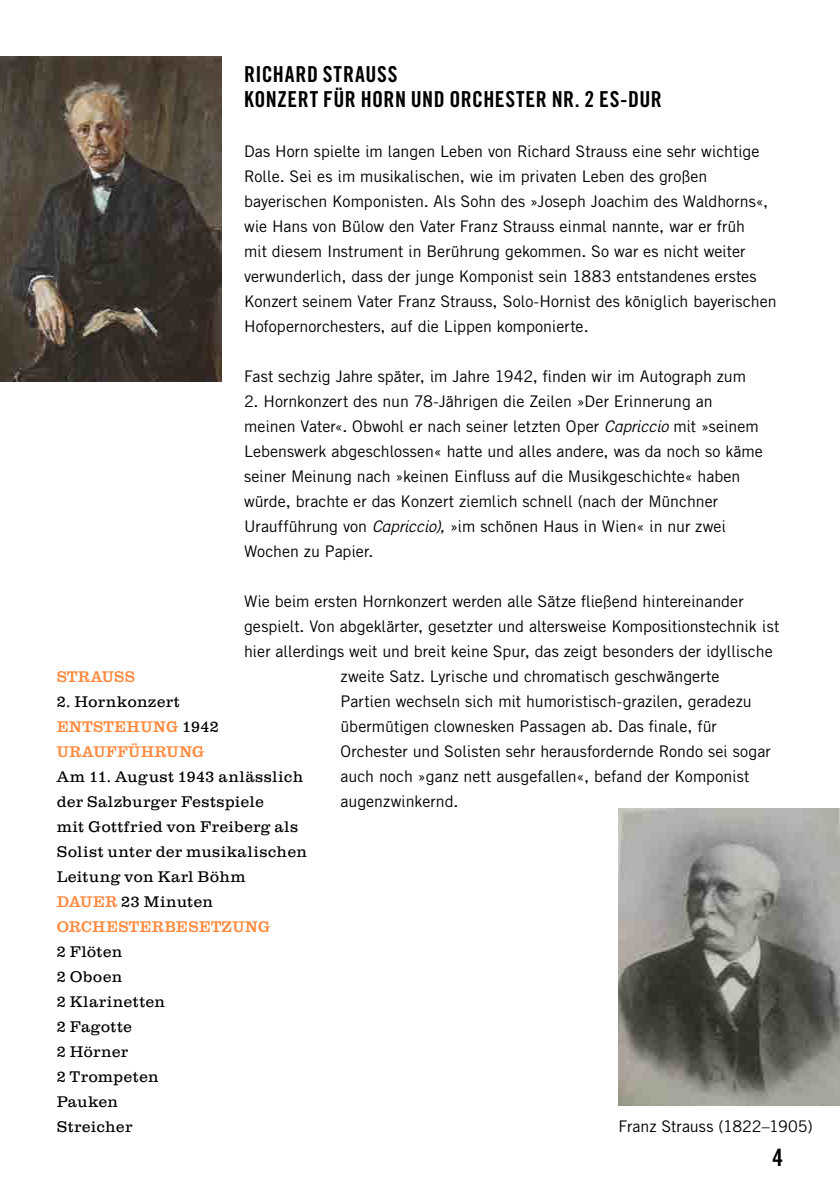
<style>
.page{position:relative;width:840px;height:1191px;background:#fff}
.page>*{position:absolute;margin:0;border:0;box-sizing:border-box;transform-origin:0 0}
.t1{font:700 24px "Tatjana Condensed";color:#000}
.t2{font:700 22px/25px "Tatjana Condensed";letter-spacing:.025em;color:#000}
.t3{font:16px/25px "Tatjana";color:#000}
.t4{font:16px/25px "Clarendon T Ligh";letter-spacing:.025em;color:#000}
.t5{font:500 16px/25px "Clarendon T";letter-spacing:.015em;color:#ff893e}
.s1{font-style:italic}
.s2{font-family:"Clarendon T Ligh";font-weight:400;color:#000}
.s3{font-family:"Clarendon T";font-weight:500;color:#ff893e}
</style>
<div class="page">
<img style="left:0;top:57px;width:221px;height:324px">
<img style="left:618px;top:808px;width:221px;height:297px">
<h2 class="t2" style="left:244px;top:61px;width:419px">RICHARD STRAUSS<br>KONZERT FÜR HORN UND ORCHESTER NR. 2 ES-DUR</h2>
<p class="t3" style="left:244px;top:138px;width:533px">Das Horn spielte im langen Leben von Richard Strauss eine sehr wichtige Rolle. Sei es im musikalischen, wie im privaten Leben des großen bayerischen Komponisten. Als Sohn des »Joseph Joachim des Waldhorns«, wie Hans von Bülow den Vater Franz Strauss einmal nannte, war er früh<br>mit diesem Instrument in Berührung gekommen. So war es nicht weiter verwunderlich, dass der junge Komponist sein 1883 entstandenes erstes Konzert seinem Vater Franz Strauss, Solo-Hornist des königlich bayerischen Hofopernorchesters, auf die Lippen komponierte.</p>
<p class="t3" style="left:244px;top:363px;width:503px">Fast sechzig Jahre später, im Jahre 1942, finden wir im Autograph zum</p>
<p class="t3" style="left:244px;top:388px;width:520px">2. Hornkonzert des nun 78-Jährigen die Zeilen »Der Erinnerung an meinen Vater«. Obwohl er nach seiner letzten Oper <span class="s1">Capriccio</span> mit »seinem Lebenswerk abgeschlossen« hatte und alles andere, was da noch so käme seiner Meinung nach »keinen Einfluss auf die Musikgeschichte« haben würde, brachte er das Konzert ziemlich schnell (nach der Münchner Uraufführung von <span class="s1">Capriccio),</span> »im schönen Haus in Wien« in nur zwei Wochen zu Papier.</p>
<p class="t3" style="left:244px;top:588px;width:501px">Wie beim ersten Hornkonzert werden alle Sätze fließend hintereinander</p>
<p class="t3" style="left:244px;top:613px;width:536px">gespielt. Von abgeklärter, gesetzter und altersweise Kompositionstechnik ist</p>
<p class="t3" style="left:244px;top:638px;width:530px">hier allerdings weit und breit keine Spur, das zeigt besonders der idyllische</p>
<p class="t3" style="left:340px;top:663px;width:380px">zweite Satz. Lyrische und chromatisch geschwängerte</p>
<p class="t3" style="left:340px;top:688px;width:412px">Partien wechseln sich mit humoristisch-grazilen, geradezu</p>
<p class="t3" style="left:340px;top:713px;width:378px">übermütigen clownesken Passagen ab. Das finale, für</p>
<p class="t3" style="left:340px;top:738px;width:431px">Orchester und Solisten sehr herausfordernde Rondo sei sogar</p>
<p class="t3" style="left:340px;top:763px;width:410px">auch noch »ganz nett ausgefallen«, befand der Komponist</p>
<p class="t3" style="left:340px;top:788px;width:119px">augenzwinkernd.</p>
<p class="t5" style="left:57px;top:664px;width:80px">STRAUSS</p>
<p class="t4" style="left:57px;top:688px;width:124px">2. Hornkonzert</p>
<p class="t5" style="left:57px;top:714px;width:163px">ENTSTEHUNG <span class="s2">1942<br></span>URAUFFÜHRUNG</p>
<p class="t4" style="left:57px;top:763px;width:251px">Am 11. August 1943 anlässlich der Salzburger Festspiele<br>mit Gottfried von Freiberg als<br>Solist unter der musikalischen<br>Leitung von Karl Böhm<br><span class="s3">DAUER</span> 23 Minuten</p>
<p class="t5" style="left:57px;top:914px;width:215px">ORCHESTERBESETZUNG</p>
<p class="t4" style="left:57px;top:938px;width:110px">2 Flöten<br>2 Oboen<br>2 Klarinetten<br>2 Fagotte<br>2 Hörner<br>2 Trompeten<br>Pauken<br>Streicher</p>
<p class="t3" style="left:618px;top:1113px;width:195px">Franz Strauss (1822–1905)</p>
<h1 class="t1" style="left:772px;top:1142px;width:12px">4</h1>
</div>
